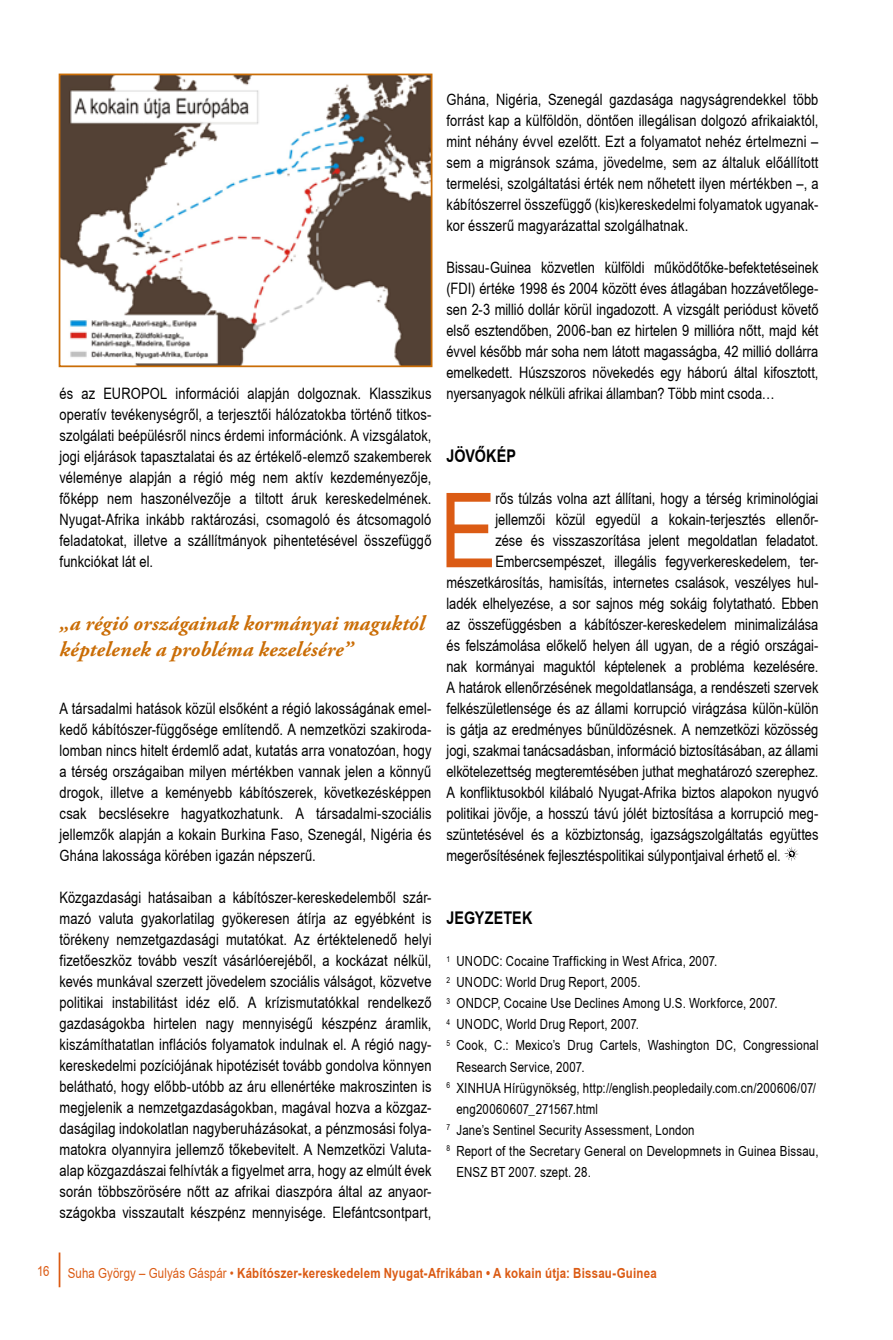
<style>
.page{position:relative;width:893px;height:1340px;background:#fff}
.page>*{position:absolute;margin:0;border:0;box-sizing:border-box;transform-origin:0 0}
.t1{font:103.77px "Arial Narrow Hu Normal";color:#db5b14}
.t2{font:italic 700 21px/25.2px "Adobe Garamond Pro";letter-spacing:-.015em;color:#ca6d06}
.t3{font:700 17.5px "Arial Narrow Hu";letter-spacing:.01em;color:#000}
.t4{font:15.75px/21px "Arial Narrow Hu Normal";color:#000;text-align:justify}
.t5{font:14px "Arial Narrow Hu Normal";letter-spacing:.015em;color:#000}
.t6{font:700 14px "Arial Narrow Hu";letter-spacing:.015em;color:#db5b14}
.t7{font:14px "Arial Narrow Hu Normal";color:#db5b14}
.s1{font-family:"Arial Narrow Hu Normal";font-weight:400}
</style>
<div class="page">
<hr style="left:59px;top:1252px;width:1px;height:35px;background:#db5b14">
<img style="left:62px;top:77px;width:367px;height:287px">
<div style="left:59px;top:74px;width:373px;height:293px;border:2px solid #ca6d06"></div>
<svg style="left:784px;top:847px;width:15px;height:14px"></svg>
<p class="t4" style="left:60px;top:382px;width:374px">és az EUROPOL információi alapján dolgoznak. Klasszikus operatív tevékenységről, a terjesztői hálózatokba történő titkos&shy;szolgálati beépülésről nincs érdemi információnk. A vizsgálatok, jogi eljárások tapasztalatai és az értékelő-elemző szakemberek véleménye alapján a régió még nem aktív kezdeményezője, főképp nem haszonélvezője a tiltott áruk kereskedelmének.<br>Nyugat-Afrika inkább raktározási, csomagoló és átcsomagoló feladatokat, illetve a szállítmányok pihentetésével összefüggő funkciókat lát el.</p>
<h2 class="t2" style="left:60px;top:611px;width:369px">„a régió országainak kormányai maguktól képtelenek a probléma kezelésére”</h2>
<p class="t4" style="left:60px;top:697px;width:374px">A társadalmi hatások közül elsőként a régió lakosságának emel&shy;kedő kábítószer-függősége említendő. A nemzetközi szakiroda&shy;lomban nincs hitelt érdemlő adat, kutatás arra vonatozóan, hogy a térség országaiban milyen mértékben vannak jelen a könnyű drogok, illetve a keményebb kábítószerek, következésképpen csak becslésekre hagyatkozhatunk. A társadalmi-szociális jellemzők alapján a kokain Burkina Faso, Szenegál, Nigéria és Ghána lakossága körében igazán népszerű.</p>
<p class="t4" style="left:60px;top:886px;width:374px">Közgazdasági hatásaiban a kábítószer-kereskedelemből szár&shy;mazó valuta gyakorlatilag gyökeresen átírja az egyébként is törékeny nemzetgazdasági mutatókat. Az értéktelenedő helyi fizetőeszköz tovább veszít vásárlóerejéből, a kockázat nélkül, kevés munkával szerzett jövedelem szociális válságot, közvetve politikai instabilitást idéz elő. A krízismutatókkal rendelkező gazdaságokba hirtelen nagy mennyiségű készpénz áramlik, kiszámíthatatlan inflációs folyamatok indulnak el. A régió nagy&shy;kereskedelmi pozíciójának hipotézisét tovább gondolva könnyen belátható, hogy előbb-utóbb az áru ellenértéke makroszinten is megjelenik a nemzetgazdaságokban, magával hozva a közgaz&shy;daságilag indokolatlan nagyberuházásokat, a pénzmosási folya&shy;matokra olyannyira jellemző tőkebevitelt. A Nemzetközi Valuta&shy;alap közgazdászai felhívták a figyelmet arra, hogy az elmúlt évek során többszörösére nőtt az afrikai diaszpóra által az anyaor&shy;szágokba visszautalt készpénz mennyisége. Elefántcsontpart,</p>
<p class="t4" style="left:446px;top:88px;width:374px">Ghána, Nigéria, Szenegál gazdasága nagyságrendekkel több forrást kap a külföldön, döntően illegálisan dolgozó afrikaiaktól, mint néhány évvel ezelőtt. Ezt a folyamatot nehéz értelmezni – sem a migránsok száma, jövedelme, sem az általuk előállított termelési, szolgáltatási érték nem nőhetett ilyen mértékben –, a kábítószerrel összefüggő (kis)kereskedelmi folyamatok ugyanak&shy;kor ésszerű magyarázattal szolgálhatnak.</p>
<p class="t4" style="left:446px;top:256px;width:374px">Bissau-Guinea közvetlen külföldi működőtőke-befektetéseinek (FDI) értéke 1998 és 2004 között éves átlagában hozzávetőlege&shy;sen 2-3 millió dollár körül ingadozott. A vizsgált periódust követő első esztendőben, 2006-ban ez hirtelen 9 millióra nőtt, majd két évvel később már soha nem látott magasságba, 42 millió dollárra emelkedett. Húszszoros növekedés egy háború által kifosztott, nyersanyagok nélküli afrikai államban? Több mint csoda…</p>
<p class="t3" style="left:446px;top:443px;width:71px">Jövőkép</p>
<h1 class="t1" style="left:440px;top:454px;width:58px">E</h1>
<p class="t4" style="left:495px;top:487px;width:325px">rős túlzás volna azt állítani, hogy a térség kriminológiai</p>
<p class="t4" style="left:495px;top:508px;width:325px">jellemzői közül egyedül a kokain-terjesztés ellenőr-</p>
<p class="t4" style="left:495px;top:529px;width:324px">zése és visszaszorítása jelent megoldatlan feladatot.</p>
<p class="t4" style="left:495px;top:550px;width:324px">Embercsempészet, illegális fegyverkereskedelem, ter-</p>
<p class="t4" style="left:446px;top:571px;width:374px">mészetkárosítás, hamisítás, internetes csalások, veszélyes hul-</p>
<p class="t4" style="left:446px;top:592px;width:373px">ladék elhelyezése, a sor sajnos még sokáig folytatható. Ebben</p>
<p class="t4" style="left:446px;top:613px;width:373px">az összefüggésben a kábítószer-kereskedelem minimalizálása</p>
<p class="t4" style="left:446px;top:634px;width:373px">és felszámolása előkelő helyen áll ugyan, de a régió országai-</p>
<p class="t4" style="left:446px;top:655px;width:373px">nak kormányai maguktól képtelenek a probléma kezelésére.</p>
<p class="t4" style="left:446px;top:676px;width:373px">A határok ellenőrzésének megoldatlansága, a rendészeti szervek</p>
<p class="t4" style="left:446px;top:697px;width:374px">felkészületlensége és az állami korrupció virágzása külön-külön</p>
<p class="t4" style="left:446px;top:718px;width:373px">is gátja az eredményes bűnüldözésnek. A nemzetközi közösség</p>
<p class="t4" style="left:446px;top:739px;width:373px">jogi, szakmai tanácsadásban, információ biztosításában, az állami</p>
<p class="t4" style="left:446px;top:760px;width:374px">elkötelezettség megteremtésében juthat meghatározó szerephez.</p>
<p class="t4" style="left:446px;top:781px;width:373px">A konfliktusokból kilábaló Nyugat-Afrika biztos alapokon nyugvó</p>
<p class="t4" style="left:446px;top:802px;width:374px">politikai jövője, a hosszú távú jólét biztosítása a korrupció meg-</p>
<p class="t4" style="left:446px;top:823px;width:373px">szüntetésével és a közbiztonság, igazságszolgáltatás együttes</p>
<p class="t4" style="left:446px;top:844px;width:336px">megerősítésének fejlesztéspolitikai súlypontjaival érhető el.</p>
<p class="t3" style="left:446px;top:905px;width:85px">jegyzetek</p>
<p class="t5" style="left:446px;top:951px;width:272px"><sup>1</sup> UNODC: Cocaine Trafficking in West Africa, 2007.</p>
<p class="t5" style="left:446px;top:972px;width:196px"><sup>2</sup> UNODC: World Drug Report, 2005.</p>
<p class="t5" style="left:446px;top:993px;width:333px"><sup>3</sup> ONDCP, Cocaine Use Declines Among U.S. Workforce, 2007.</p>
<p class="t5" style="left:446px;top:1014px;width:194px"><sup>4</sup> UNODC, World Drug Report, 2007.</p>
<p class="t5" style="left:446px;top:1035px;width:374px"><sup>5</sup> Cook, C.: Mexico’s Drug Cartels, Washington DC, Congressional</p>
<p class="t5" style="left:456px;top:1056px;width:130px">Research Service, 2007.</p>
<p class="t5" style="left:446px;top:1077px;width:371px"><sup>6</sup> XINHUA Hírügynökség, http://english.peopledaily.com.cn/200606/07/</p>
<p class="t5" style="left:456px;top:1098px;width:143px">eng20060607_271567.html</p>
<p class="t5" style="left:446px;top:1119px;width:250px"><sup>7</sup> Jane’s Sentinel Security Assessment, London</p>
<p class="t5" style="left:446px;top:1140px;width:374px"><sup>8</sup> Report of the Secretary General on Developmnets in Guinea Bissau,</p>
<p class="t5" style="left:456px;top:1161px;width:136px">ENSZ BT 2007. szept. 28.</p>
<p class="t7" style="left:37px;top:1260px;width:14px">16</p>
<p class="t6" style="left:68px;top:1262px;width:591px"><span class="s1">Suha György – Gulyás Gáspár •</span> Kábítószer-kereskedelem Nyugat-Afrikában • A kokain útja: Bissau-Guinea</p>
</div>
